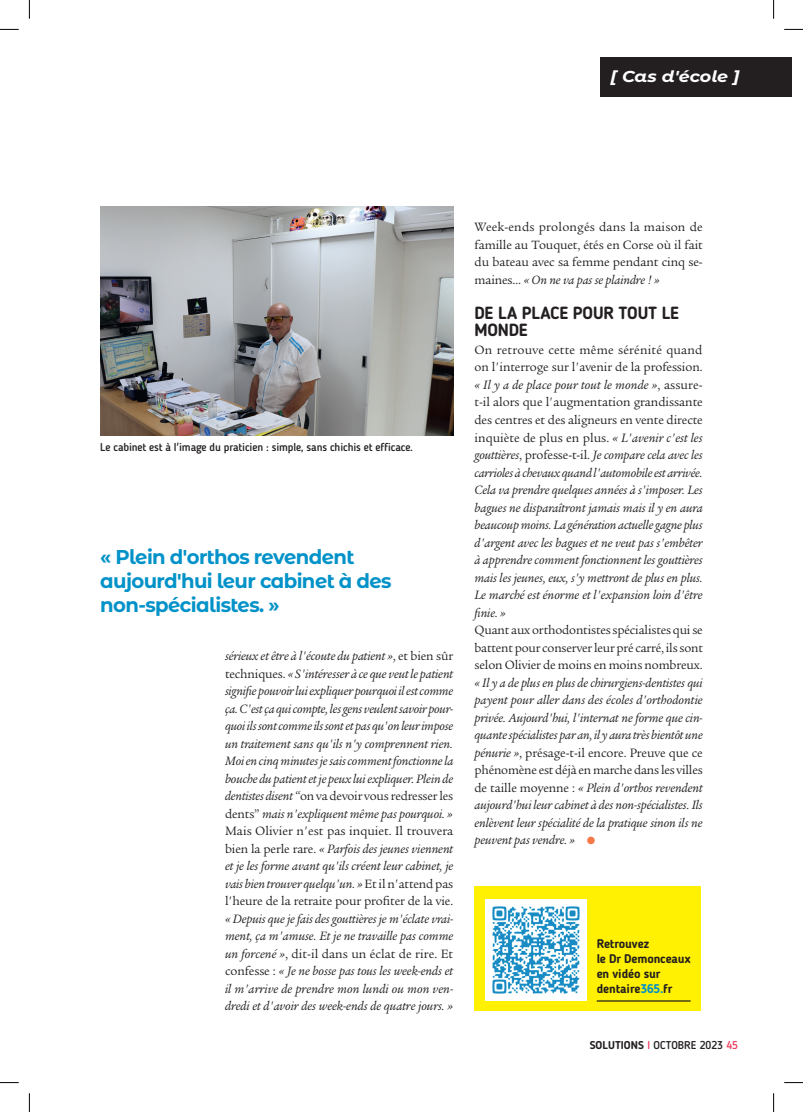
<style>
.page{position:relative;width:803px;height:1112px;background:#fff}
.page>*{position:absolute;margin:0;border:0;box-sizing:border-box;transform-origin:0 0}
.t1{font:700 30px "Montserrat";color:#f47947}
.t2{font:700 20px/24px "Montserrat Alternates";letter-spacing:-.03em;color:#0092c8}
.t3{font:700 17.5px/17.5px "Blogger Sans";letter-spacing:-.01em;color:#231f20}
.t4{font:italic 700 15.75px "Montserrat Alternates";letter-spacing:-.005em;color:#fff;scale:1.11 1}
.t5{font:italic 13.12px/17.5px "Legacy Serif Std";letter-spacing:-.005em;color:#231f20;text-align:justify}
.t6{font:13.12px/17.5px "Legacy Serif Std";letter-spacing:-.01em;color:#231f20;text-align:justify}
.t7{font:700 12.5px/15px "Blogger Sans";letter-spacing:-.01em;color:#231f20}
.t8{font:500 11.25px "Blogger Sans";letter-spacing:-.01em;color:#231f20}
.s1{font-style:normal}
.s2{font-style:italic}
.s3{color:#0092c8}
.s4{font-weight:700}
.s5{color:#ee3b60}
</style>
<div class="page">
<img style="left:100px;top:206px;width:353px;height:229px">
<div style="left:474px;top:886px;width:227px;height:124px;background:#fff101"></div>
<hr style="left:597px;top:1000px;width:94px;height:1px;background:#231f20">
<img style="left:485px;top:899px;width:101px;height:101px">
<div style="left:600px;top:58px;width:191px;height:39px;background:#231f20"></div>
<svg style="left:0;top:29px;width:19px;height:1px"></svg>
<svg style="left:784px;top:29px;width:19px;height:1px"></svg>
<svg style="left:0;top:1082px;width:19px;height:1px"></svg>
<svg style="left:784px;top:1082px;width:19px;height:1px"></svg>
<svg style="left:29px;top:0;width:1px;height:19px"></svg>
<svg style="left:29px;top:1093px;width:1px;height:18px"></svg>
<svg style="left:773px;top:0;width:1px;height:19px"></svg>
<svg style="left:773px;top:1093px;width:1px;height:18px"></svg>
<p class="t4" style="left:610px;top:65px;width:118px">[ Cas d'école ]</p>
<p class="t8" style="left:100px;top:440px;width:314px">Le cabinet est à l'image du praticien : simple, sans chichis et efficace.</p>
<h2 class="t2" style="left:100px;top:544px;width:293px">« Plein d'orthos revendent aujourd'hui leur cabinet à des non-spécialistes. »</h2>
<p class="t5" style="left:225px;top:647px;width:230px">sérieux et être à l'écoute du patient »<span class="s1">, et bien sûr techniques.</span> « S'intéresser à ce que veut le patient signifie pouvoir lui expliquer pourquoi il est comme ça. C'est ça qui compte, les gens veulent savoir pour&shy;quoi ils sont comme ils sont et pas qu'on leur impose un traitement sans qu'ils n'y comprennent rien.<br>Moi en cinq minutes je sais comment fonctionne la bouche du patient et je peux lui expliquer. Plein de dentistes disent “<span class="s1">on va devoir vous redresser les dents”</span> mais n'expliquent même pas pourquoi. » <span class="s1">Mais Olivier n'est pas inquiet. Il trouvera bien la perle rare.</span> « Parfois des jeunes viennent et je les forme avant qu'ils créent leur cabinet, je vais bien trouver quelqu'un. » <span class="s1">Et il n'attend pas l'heure de la retraite pour profiter de la vie.</span></p>
<p class="t5" style="left:225px;top:909px;width:230px">« Depuis que je fais des gouttières je m'éclate vrai&shy;ment, ça m'amuse. Et je ne travaille pas comme un forcené »<span class="s1">, dit-il dans un éclat de rire. Et confesse :</span> « Je ne bosse pas tous les week-ends et il m'arrive de prendre mon lundi ou mon ven&shy;dredi et d'avoir des week-ends de quatre jours. »</p>
<p class="t6" style="left:474px;top:218px;width:230px">Week-ends prolongés dans la maison de famille au Touquet, étés en Corse où il fait du bateau avec sa femme pendant cinq se&shy;maines… <span class="s2">« On ne va pas se plaindre ! »</span></p>
<h3 class="t3" style="left:474px;top:304px;width:206px">DE LA PLACE POUR TOUT LE<br>MONDE</h3>
<p class="t5" style="left:474px;top:341px;width:230px"><span class="s1">On retrouve cette même sérénité quand on l'interroge sur l'avenir de la profession. </span>« Il y a de place pour tout le monde »<span class="s1">, assure&shy;t-il alors que l'augmentation grandissante des centres et des aligneurs en vente directe inquiète de plus en plus.</span> « L'avenir c'est les gouttières<span class="s1">, professe-t-il.</span> Je compare cela avec les carrioles à chevaux quand l'automobile est arrivée.<br>Cela va prendre quelques années à s'imposer. Les bagues ne disparaîtront jamais mais il y en aura beaucoup moins. La génération actuelle gagne plus d'argent avec les bagues et ne veut pas s'embêter à apprendre comment fonctionnent les gouttières mais les jeunes, eux, s'y mettront de plus en plus.<br>Le marché est énorme et l'expansion loin d'être finie. »</p>
<p class="t6" style="left:474px;top:621px;width:230px">Quant aux orthodontistes spécialistes qui se battent pour conserver leur pré carré, ils sont selon Olivier de moins en moins nombreux.</p>
<p class="t5" style="left:474px;top:673px;width:230px">« Il y a de plus en plus de chirurgiens-dentistes qui payent pour aller dans des écoles d'orthodontie privée. Aujourd'hui, l'internat ne forme que cin&shy;quante spécialistes par an, il y aura très bientôt une pénurie »<span class="s1">, présage-t-il encore. Preuve que ce phénomène est déjà en marche dans les villes de taille moyenne :</span> « Plein d'orthos revendent aujourd'hui leur cabinet à des non-spécialistes. Ils enlèvent leur spécialité de la pratique sinon ils ne peuvent pas vendre. »</p>
<h1 class="t1" style="left:586px;top:818px;width:13px">•</h1>
<p class="t7" style="left:597px;top:936px;width:95px">Retrouvez<br>le Dr Demonceaux en vidéo sur dentaire<span class="s3">365.</span>fr</p>
<p class="t8" style="left:590px;top:1037px;width:150px"><span class="s4">SOLUTIONS</span> <span class="s5">I</span> OCTOBRE 2023 <span class="s5">45</span></p>
</div>
